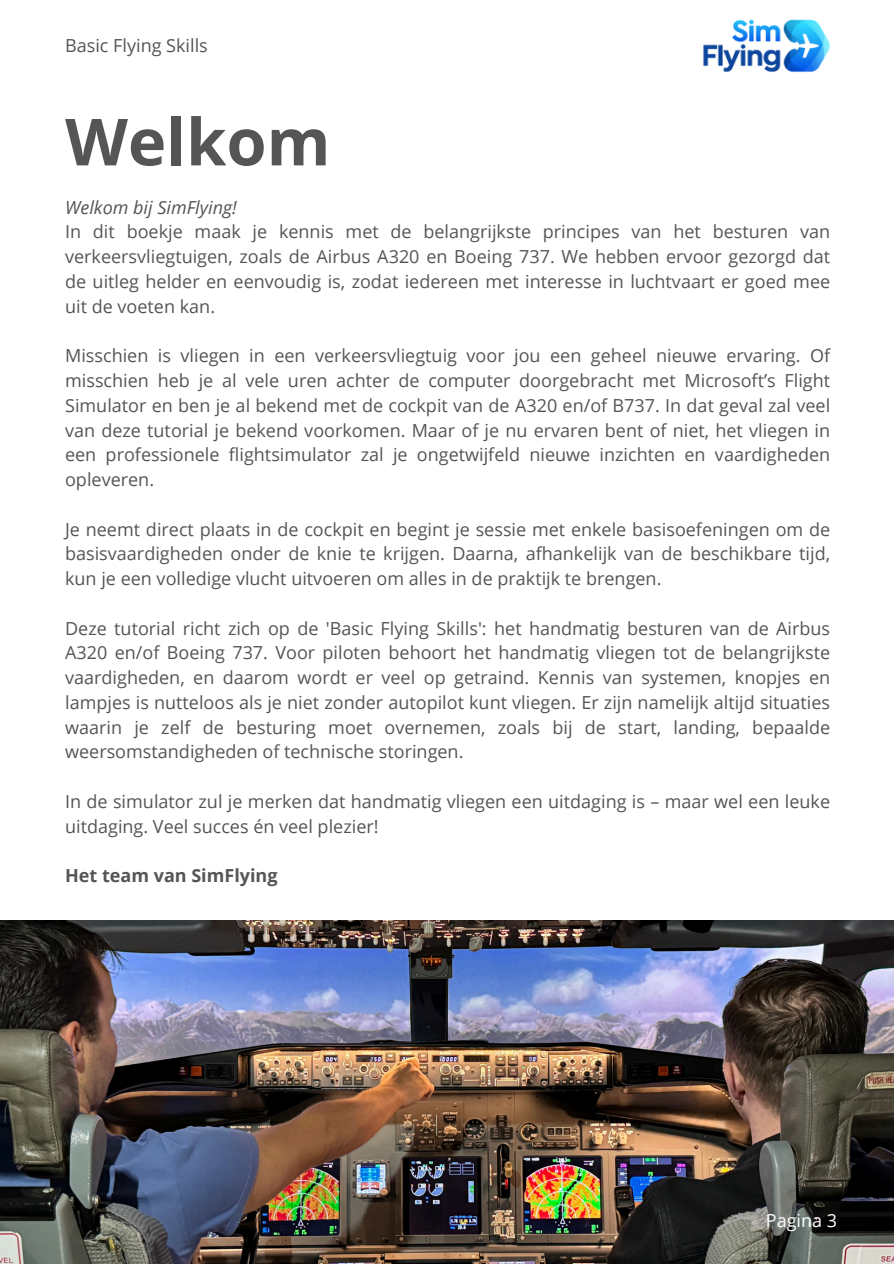
<style>
.page{position:relative;width:894px;height:1264px;background:#fff}
.page>*{position:absolute;margin:0;border:0;box-sizing:border-box;transform-origin:0 0}
.t1{font:700 64.95px "Open Sans";color:#555}
.t2{font:18px/24.8px "Open Sans";color:#555;text-align:justify}
.t3{font:italic 18px "Open Sans";color:#555}
.t4{font:700 18px "Open Sans";color:#555}
.t5{font:18px "Open Sans";color:#fff}
</style>
<div class="page">
<img style="left:703px;top:19px;width:128px;height:54px">
<img style="left:0;top:920px;width:893px;height:343px">
<p class="t2" style="left:65px;top:33px;width:144px">Basic Flying Skills</p>
<h1 class="t1" style="left:65px;top:96px;width:267px">Welkom</h1>
<p class="t3" style="left:65px;top:194px;width:173px">Welkom bij SimFlying!</p>
<p class="t2" style="left:65px;top:219px;width:766px">In dit boekje maak je kennis met de belangrijkste principes van het besturen van verkeersvliegtuigen, zoals de Airbus A320 en Boeing 737. We hebben ervoor gezorgd dat de uitleg helder en eenvoudig is, zodat iedereen met interesse in luchtvaart er goed mee uit de voeten kan.</p>
<p class="t2" style="left:65px;top:343px;width:766px">Misschien is vliegen in een verkeersvliegtuig voor jou een geheel nieuwe ervaring. Of misschien heb je al vele uren achter de computer doorgebracht met Microsoft’s Flight Simulator en ben je al bekend met de cockpit van de A320 en/of B737. In dat geval zal veel van deze tutorial je bekend voorkomen. Maar of je nu ervaren bent of niet, het vliegen in een professionele flightsimulator zal je ongetwijfeld nieuwe inzichten en vaardigheden opleveren.</p>
<p class="t2" style="left:65px;top:516px;width:766px">Je neemt direct plaats in de cockpit en begint je sessie met enkele basisoefeningen om de basisvaardigheden onder de knie te krijgen. Daarna, afhankelijk van de beschikbare tijd, kun je een volledige vlucht uitvoeren om alles in de praktijk te brengen.</p>
<p class="t2" style="left:65px;top:615px;width:766px">Deze tutorial richt zich op de 'Basic Flying Skills': het handmatig besturen van de Airbus A320 en/of Boeing 737. Voor piloten behoort het handmatig vliegen tot de belangrijkste vaardigheden, en daarom wordt er veel op getraind. Kennis van systemen, knopjes en lampjes is nutteloos als je niet zonder autopilot kunt vliegen. Er zijn namelijk altijd situaties waarin je zelf de besturing moet overnemen, zoals bij de start, landing, bepaalde weersomstandigheden of technische storingen.</p>
<p class="t2" style="left:65px;top:788px;width:766px">In de simulator zul je merken dat handmatig vliegen een uitdaging is – maar wel een leuke uitdaging. Veel succes én veel plezier!</p>
<p class="t4" style="left:65px;top:863px;width:214px">Het team van SimFlying</p>
<p class="t5" style="left:765px;top:1207px;width:73px">Pagina 3</p>
</div>
